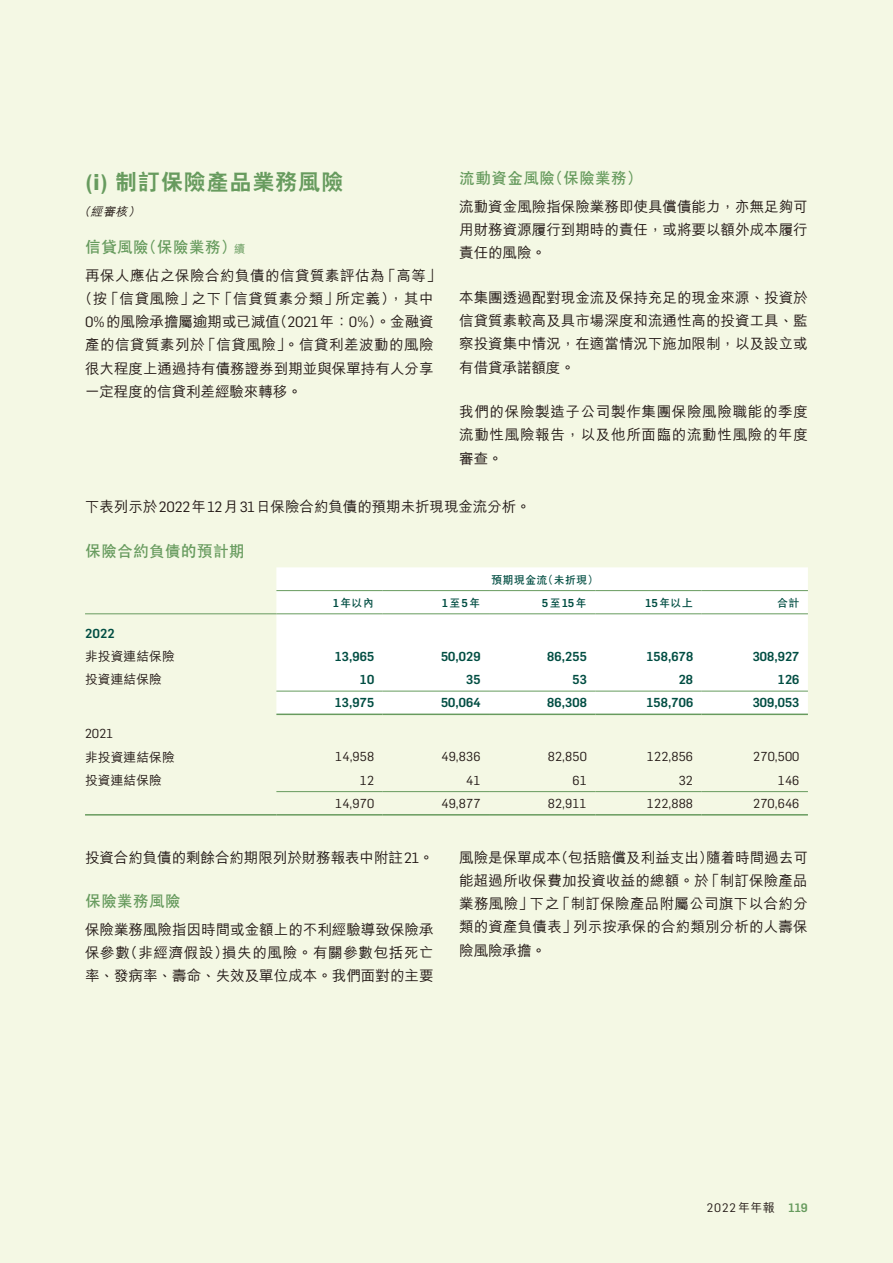
<style>
.page{position:relative;width:893px;height:1263px;background:#f4f8e4}
.page>*{position:absolute;margin:0;border:0;box-sizing:border-box;transform-origin:0 0}
.t1{font:800 21.75px "C Hei 2 HK";letter-spacing:.055em;color:#679b5e}
.t2{font:700 16.05px "C Hei 2 HK";letter-spacing:-.005em;color:#679b5e}
.t3{font:500 14.55px/23.2px "M Hei HK";color:#231916;text-align:justify}
.t4{font:500 14.55px "M Hei HK";letter-spacing:.03em;color:#231916}
.t5{font:500 14.55px "M Hei HK";letter-spacing:.04em;color:#231916}
.t6{font:500 12.75px "Flama";letter-spacing:.01em;color:#004d42}
.t7{font:12.75px "Flama";letter-spacing:.005em;color:#231916}
.t8{font:500 12.75px "M Hei HK";letter-spacing:.005em;color:#231916}
.t9{font:12px "Flama";color:#231916}
.t10{font:italic 500 12px "M Hei HK";color:#231916}
.t11{font:700 11.25px "C Hei 2 HK";letter-spacing:.005em;color:#004d42}
.t12{font:500 11.25px "Flama";color:#004d42}
.s1{font-family:"Flama";font-weight:700}
.s2{font-family:"M Hei HK";font-weight:500;font-size:11.25px}
.s3{font-family:"Flama";font-weight:400}
.s4{font-family:"Flama";font-weight:500}
.s5{font-family:"C Hei 2 HK";font-weight:700}
.s6{font-family:"M Hei HK";font-weight:500}
.s7{font-weight:500;color:#679b5e}
</style>
<div class="page">
<div style="left:276px;top:567px;width:532px;height:146px;background:#fff"></div>
<hr style="left:276px;top:713px;width:107px;height:2px;background:#679b5e">
<hr style="left:383px;top:713px;width:106px;height:2px;background:#679b5e">
<hr style="left:489px;top:713px;width:106px;height:2px;background:#679b5e">
<hr style="left:595px;top:713px;width:107px;height:2px;background:#679b5e">
<hr style="left:702px;top:713px;width:106px;height:2px;background:#679b5e">
<hr style="left:85px;top:814px;width:191px;height:1px;background:#679b5e">
<hr style="left:276px;top:814px;width:107px;height:1px;background:#679b5e">
<hr style="left:383px;top:814px;width:106px;height:1px;background:#679b5e">
<hr style="left:489px;top:814px;width:106px;height:1px;background:#679b5e">
<hr style="left:595px;top:814px;width:107px;height:1px;background:#679b5e">
<hr style="left:702px;top:814px;width:106px;height:1px;background:#679b5e">
<hr style="left:276px;top:590px;width:107px;height:1px;background:#679b5e">
<hr style="left:383px;top:590px;width:106px;height:1px;background:#679b5e">
<hr style="left:489px;top:590px;width:106px;height:1px;background:#679b5e">
<hr style="left:595px;top:590px;width:107px;height:1px;background:#679b5e">
<hr style="left:702px;top:590px;width:106px;height:1px;background:#679b5e">
<hr style="left:276px;top:791px;width:107px;height:1px;background:#679b5e">
<hr style="left:383px;top:791px;width:106px;height:1px;background:#679b5e">
<hr style="left:489px;top:791px;width:106px;height:1px;background:#679b5e">
<hr style="left:595px;top:791px;width:107px;height:1px;background:#679b5e">
<hr style="left:702px;top:791px;width:106px;height:1px;background:#679b5e">
<hr style="left:276px;top:691px;width:107px;height:1px;background:#679b5e">
<hr style="left:383px;top:691px;width:106px;height:1px;background:#679b5e">
<hr style="left:489px;top:691px;width:106px;height:1px;background:#679b5e">
<hr style="left:595px;top:691px;width:107px;height:1px;background:#679b5e">
<hr style="left:702px;top:691px;width:106px;height:1px;background:#679b5e">
<hr style="left:85px;top:613px;width:191px;height:1px;background:#679b5e">
<hr style="left:276px;top:613px;width:107px;height:1px;background:#679b5e">
<hr style="left:383px;top:613px;width:106px;height:1px;background:#679b5e">
<hr style="left:489px;top:613px;width:106px;height:1px;background:#679b5e">
<hr style="left:595px;top:613px;width:107px;height:1px;background:#679b5e">
<hr style="left:702px;top:613px;width:106px;height:1px;background:#679b5e">
<h1 class="t1" style="left:85px;top:170px;width:260px"><span class="s1">(i)</span> 制訂保險產品業務風險</h1>
<p class="t10" style="left:78px;top:203px;width:67px">（經審核）</p>
<p class="t2" style="left:85px;top:239px;width:162px">信貸風險（保險業務）<span class="s2">續</span></p>
<p class="t4" style="left:85px;top:265px;width:357px">再保人應佔之保險合約負債的信貸質素評估為「高等」</p>
<p class="t5" style="left:78px;top:288px;width:357px">（按「信貸風險」之下「信貸質素分類」所定義），其中</p>
<p class="t3" style="left:85px;top:309px;width:350px"><span class="s3">0%</span>的風險承擔屬逾期或已減值（<span class="s3">2021</span>年：<span class="s3">0%</span>）。金融資</p>
<p class="t4" style="left:85px;top:334px;width:350px">產的信貸質素列於「信貸風險」。信貸利差波動的風險</p>
<p class="t3" style="left:85px;top:355px;width:350px">很大程度上通過持有債務證券到期並與保單持有人分享</p>
<p class="t3" style="left:85px;top:379px;width:218px">一定程度的信貸利差經驗來轉移。</p>
<p class="t2" style="left:459px;top:170px;width:185px">流動資金風險（保險業務）</p>
<p class="t3" style="left:459px;top:194px;width:350px">流動資金風險指保險業務即使具償債能力，亦無足夠可用財務資源履行到期時的責任，或將要以額外成本履行責任的風險。</p>
<p class="t3" style="left:459px;top:285px;width:350px">本集團透過配對現金流及保持充足的現金來源、投資於信貸質素較高及具市場深度和流通性高的投資工具、監察投資集中情況，在適當情況下施加限制，以及設立或有借貸承諾額度。</p>
<p class="t3" style="left:459px;top:399px;width:350px">我們的保險製造子公司製作集團保險風險職能的季度流動性風險報告，以及他所面臨的流動性風險的年度審查。</p>
<p class="t3" style="left:85px;top:494px;width:447px">下表列示於<span class="s3">2022</span>年<span class="s3">12</span>月<span class="s3">31</span>日保險合約負債的預期未折現現金流分析。</p>
<p class="t2" style="left:85px;top:543px;width:161px">保險合約負債的預計期</p>
<p class="t11" style="left:491px;top:574px;width:109px">預期現金流（未折現）</p>
<p class="t11" style="left:333px;top:597px;width:42px"><span class="s4">1</span>年以內</p>
<p class="t12" style="left:442px;top:595px;width:40px">1<span class="s5">至</span>5<span class="s5">年</span></p>
<p class="t12" style="left:542px;top:595px;width:46px">5<span class="s5">至</span>15<span class="s5">年</span></p>
<p class="t11" style="left:646px;top:597px;width:49px"><span class="s4">15</span>年以上</p>
<p class="t11" style="left:777px;top:597px;width:24px">合計</p>
<p class="t6" style="left:85px;top:624px;width:31px">2022</p>
<p class="t8" style="left:85px;top:647px;width:91px">非投資連結保險</p>
<p class="t6" style="left:335px;top:647px;width:41px">13,965</p>
<p class="t6" style="left:441px;top:647px;width:41px">50,029</p>
<p class="t6" style="left:547px;top:647px;width:41px">86,255</p>
<p class="t6" style="left:646px;top:647px;width:48px">158,678</p>
<p class="t6" style="left:753px;top:647px;width:48px">308,927</p>
<p class="t8" style="left:85px;top:670px;width:78px">投資連結保險</p>
<p class="t6" style="left:360px;top:670px;width:16px">10</p>
<p class="t6" style="left:466px;top:670px;width:16px">35</p>
<p class="t6" style="left:572px;top:670px;width:16px">53</p>
<p class="t6" style="left:679px;top:670px;width:16px">28</p>
<p class="t6" style="left:778px;top:670px;width:23px">126</p>
<p class="t6" style="left:335px;top:694px;width:41px">13,975</p>
<p class="t6" style="left:441px;top:694px;width:41px">50,064</p>
<p class="t6" style="left:547px;top:694px;width:41px">86,308</p>
<p class="t6" style="left:646px;top:694px;width:48px">158,706</p>
<p class="t6" style="left:753px;top:694px;width:48px">309,053</p>
<p class="t7" style="left:85px;top:725px;width:29px">2021</p>
<p class="t8" style="left:85px;top:748px;width:91px">非投資連結保險</p>
<p class="t7" style="left:335px;top:748px;width:40px">14,958</p>
<p class="t7" style="left:441px;top:748px;width:40px">49,836</p>
<p class="t7" style="left:548px;top:748px;width:40px">82,850</p>
<p class="t7" style="left:647px;top:748px;width:48px">122,856</p>
<p class="t7" style="left:753px;top:748px;width:48px">270,500</p>
<p class="t8" style="left:85px;top:771px;width:78px">投資連結保險</p>
<p class="t7" style="left:360px;top:771px;width:16px">12</p>
<p class="t7" style="left:466px;top:771px;width:16px">41</p>
<p class="t7" style="left:572px;top:771px;width:16px">61</p>
<p class="t7" style="left:679px;top:771px;width:16px">32</p>
<p class="t7" style="left:778px;top:771px;width:23px">146</p>
<p class="t7" style="left:335px;top:794px;width:40px">14,970</p>
<p class="t7" style="left:441px;top:794px;width:40px">49,877</p>
<p class="t7" style="left:548px;top:794px;width:40px">82,911</p>
<p class="t7" style="left:647px;top:794px;width:48px">122,888</p>
<p class="t7" style="left:753px;top:794px;width:48px">270,646</p>
<p class="t3" style="left:85px;top:844px;width:350px">投資合約負債的剩餘合約期限列於財務報表中附註<span class="s3">21</span>。</p>
<p class="t2" style="left:85px;top:893px;width:97px">保險業務風險</p>
<p class="t3" style="left:85px;top:916px;width:350px">保險業務風險指因時間或金額上的不利經驗導致保險承保參數（非經濟假設）損失的風險。有關參數包括死亡率、發病率、壽命、失效及單位成本。我們面對的主要</p>
<p class="t3" style="left:459px;top:844px;width:350px">風險是保單成本（包括賠償及利益支出）隨着時間過去可能超過所收保費加投資收益的總額。於「制訂保險產品業務風險」下之「制訂保險產品附屬公司旗下以合約分類的資產負債表」列示按承保的合約類別分析的人壽保險風險承擔。</p>
<p class="t9" style="left:707px;top:1199px;width:103px">2022<span class="s6">年年報</span> <span class="s7">119</span></p>
</div>
